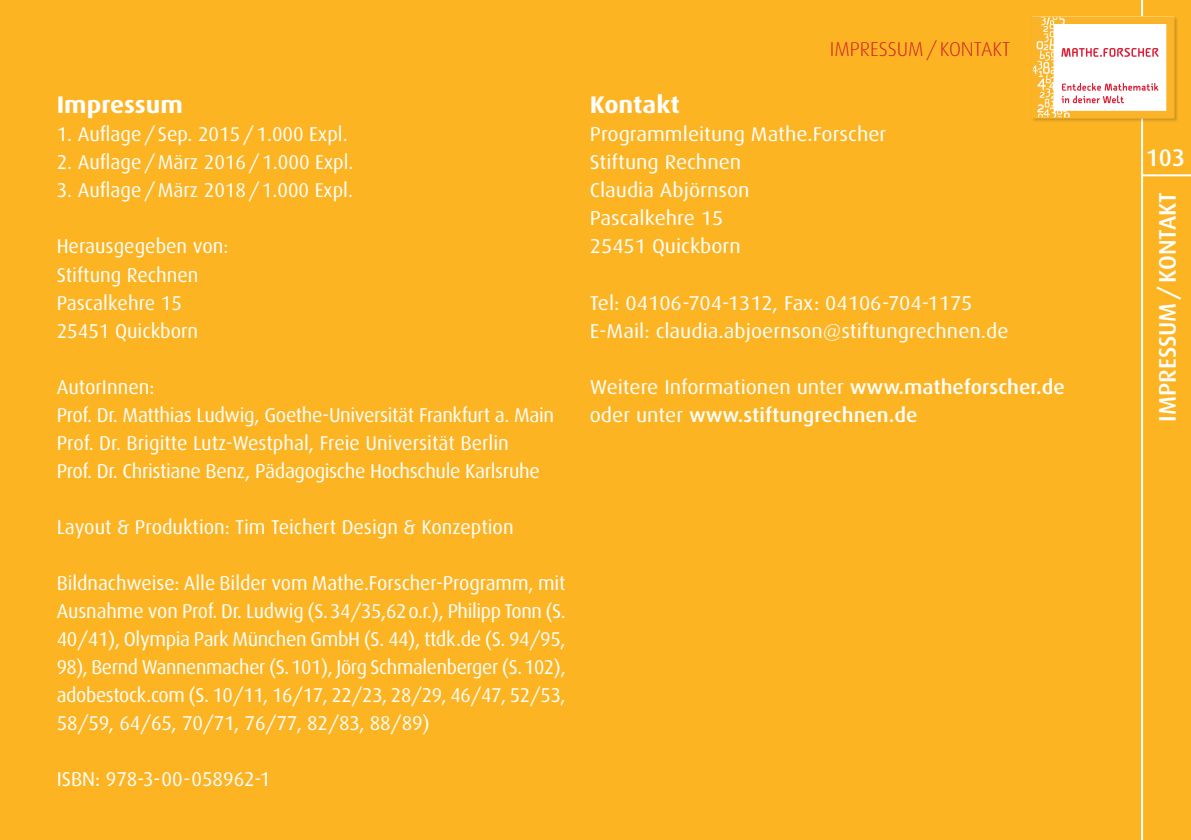
<style>
.page{position:relative;width:1191px;height:840px;background:#fff}
.page>*{position:absolute;margin:0;border:0;box-sizing:border-box;transform-origin:0 0}
.t1{font:500 24px "Dax";color:#fff}
.t2{font:700 24px "Dax";color:#fff;scale:1.07 1}
.t3{font:20px/28px "Dax";color:#fff}
.t4{font:20px/28px "Dax";letter-spacing:-.02em;color:#fff}
.t5{font:20px/28px "Dax";color:#fff;scale:1.07 1}
.t6{font:500 20px/28px "Dax";color:#fff;scale:1.07 1}
.t7{font:300 20px "Dax";color:#d1232a}
.s1{font-weight:400}
</style>
<div class="page">
<div style="left:0;top:0;width:1141px;height:839px;background:#fcb423"></div>
<div style="left:1141px;top:0;width:50px;height:839px;background:#fcb423"></div>
<div style="left:1031px;top:16px;width:147px;height:107px;background:#231f20;opacity:.25"></div>
<svg style="left:1034px;top:19px;width:138px;height:97px"></svg>
<div style="left:1032px;top:17px;width:142px;height:101px;border:1px solid #fcb423"></div>
<hr style="left:1142px;top:174px;width:49px;height:2px;background:#fff">
<p class="t2" style="left:57px;top:91px;width:119px">Impressum</p>
<p class="t3" style="left:57px;top:120px;width:292px">1. Auflage/Sep. 2015/1.000 Expl.</p>
<p class="t3" style="left:57px;top:148px;width:298px">2. Auflage/März 2016/1.000 Expl.</p>
<p class="t3" style="left:57px;top:176px;width:298px">3. Auflage/März 2018/1.000 Expl.</p>
<p class="t3" style="left:57px;top:232px;width:173px">Herausgegeben von:<br>Stiftung Rechnen<br>Pascalkehre 15<br>25451 Quickborn</p>
<p class="t4" style="left:57px;top:372px;width:499px">AutorInnen:<br>Prof. Dr. Matthias Ludwig, Goethe-Universität Frankfurt a. Main Prof. Dr. Brigitte Lutz-Westphal, Freie Universität Berlin<br>Prof. Dr. Christiane Benz, Pädagogische Hochschule Karlsruhe</p>
<p class="t3" style="left:57px;top:512px;width:458px">Layout &amp; Produktion: Tim Teichert Design &amp; Konzeption</p>
<p class="t3" style="left:57px;top:568px;width:510px;text-align:justify">Bildnachweise: Alle Bilder vom Mathe.Forscher-Programm, mit Ausnahme von Prof. Dr. Ludwig (S.34/35,62o.r.), Philipp Tonn (S.<br>40/41), Olympia Park München GmbH (S. 44), ttdk.de (S. 94/95, 98), Bernd Wannenmacher (S.101), Jörg Schmalenberger (S.102), adobestock.com (S. 10/11, 16/17, 22/23, 28/29, 46/47, 52/53, 58/59, 64/65, 70/71, 76/77, 82/83, 88/89)</p>
<p class="t3" style="left:57px;top:764px;width:215px">ISBN: 978-3-00-058962-1</p>
<p class="t7" style="left:829px;top:38px;width:182px">IMPRESSUM/KONTAKT</p>
<p class="t2" style="left:590px;top:91px;width:85px">Kontakt</p>
<p class="t5" style="left:590px;top:120px;width:279px">Programmleitung Mathe.Forscher<br>Stiftung Rechnen<br>Claudia Abjörnson<br>Pascalkehre 15<br>25451 Quickborn</p>
<p class="t5" style="left:590px;top:288px;width:393px">Tel: 04106-704-1312, Fax: 04106-704-1175<br>E-Mail: claudia.abjoernson@stiftungrechnen.de</p>
<p class="t6" style="left:590px;top:372px;width:445px"><span class="s1">Weitere Informationen unter</span> www.matheforscher.de <span class="s1">oder unter</span> www.stiftungrechnen.de</p>
<p class="t1" style="left:1145px;top:144px;width:41px">103</p>
<p class="t1" style="left:1154px;top:421px;width:231px;rotate:-90deg">IMPRESSUM/KONTAKT</p>
</div>
